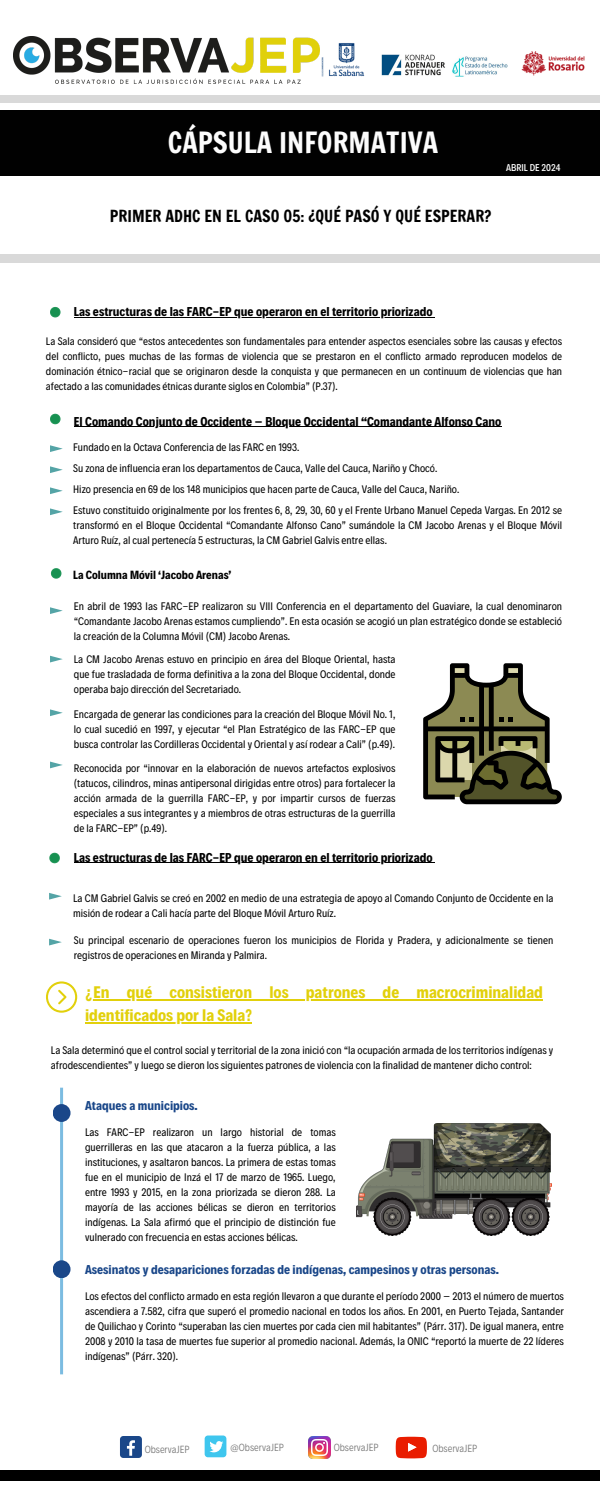
<style>
.page{position:relative;width:600px;height:1500px;background:#fff}
.page>*{position:absolute;margin:0;border:0;box-sizing:border-box;transform-origin:0 0}
.t1{font:28px "Francois One";color:#fcfcfc}
.t2{font:700 17px "Decalotype";color:#e2d00b}
.t3{font:16px "Francois One";color:#000}
.t4{font:700 13px "Decalotype";color:#000}
.t5{font:700 13px "Decalotype";color:#1a4789}
.t6{font:700 12px "Decalotype";color:#000}
.t7{font:11.1px/15px "Decalotype";color:#000;text-align:justify}
.t8{font:11px/15px "Decalotype";color:#000;text-align:justify}
.t9{font:300 10.5px "Decalotype";color:#737373}
.t10{font:500 10px "Decalotype";color:#fcfcfc}
</style>
<div class="page">
<div style="left:0;top:96px;width:600px;height:6px;background:#d9d9d9"></div>
<img style="left:13px;top:37px;width:352px;height:46px">
<img style="left:521px;top:51px;width:64px;height:25px">
<div style="left:0;top:110px;width:600px;height:66px;background:#010101"></div>
<div style="left:0;top:255px;width:600px;height:8px;background:#d9d9d9"></div>
<div style="left:0;top:1471px;width:600px;height:9px;background:#000"></div>
<div style="left:120px;top:1436px;width:22px;height:22px;background:#1a4789;border-radius:3px"></div>
<svg style="left:127px;top:1440px;width:8px;height:16px"></svg>
<div style="left:205px;top:1436px;width:21px;height:21px;background:#3fc6ee;border-radius:3px"></div>
<svg style="left:209px;top:1441px;width:14px;height:11px"></svg>
<img style="left:308px;top:1437px;width:22px;height:21px">
<svg style="left:396px;top:1437px;width:31px;height:21px"></svg>
<img style="left:382px;top:54px;width:125px;height:22px">
<svg style="left:50px;top:414px;width:11px;height:10px"></svg>
<svg style="left:50px;top:445px;width:13px;height:7px"></svg>
<svg style="left:50px;top:466px;width:13px;height:7px"></svg>
<svg style="left:50px;top:487px;width:13px;height:7px"></svg>
<svg style="left:50px;top:508px;width:13px;height:7px"></svg>
<svg style="left:50px;top:307px;width:11px;height:10px"></svg>
<svg style="left:51px;top:568px;width:10px;height:11px"></svg>
<svg style="left:50px;top:607px;width:13px;height:7px"></svg>
<svg style="left:50px;top:656px;width:13px;height:6px"></svg>
<svg style="left:50px;top:709px;width:13px;height:7px"></svg>
<svg style="left:50px;top:762px;width:13px;height:6px"></svg>
<svg style="left:423px;top:663px;width:139px;height:141px"></svg>
<svg style="left:49px;top:853px;width:11px;height:10px"></svg>
<svg style="left:49px;top:893px;width:13px;height:7px"></svg>
<svg style="left:49px;top:939px;width:13px;height:6px"></svg>
<svg style="left:46px;top:981px;width:31px;height:32px"></svg>
<hr style="left:60px;top:1088px;width:3px;height:286px;background:#7cbce1">
<div style="left:53px;top:1260px;width:18px;height:18px;background:#1a4789;border-radius:50%"></div>
<div style="left:53px;top:1104px;width:18px;height:18px;background:#1a4789;border-radius:50%"></div>
<img style="left:356px;top:1124px;width:196px;height:111px">
<hr style="left:74px;top:317px;width:359px;height:1px;background:#000">
<hr style="left:74px;top:863px;width:359px;height:1px;background:#000">
<hr style="left:74px;top:426px;width:427px;height:1px;background:#000">
<hr style="left:85px;top:999px;width:458px;height:2px;background:#e2d00b">
<hr style="left:85px;top:1022px;width:167px;height:2px;background:#e2d00b">
<h2 class="t1" style="left:168px;top:122px;width:272px">CÁPSULA INFORMATIVA</h2>
<h4 class="t3" style="left:110px;top:205px;width:383px">PRIMER ADHC EN EL CASO 05: ¿QUÉ PASÓ Y QUÉ ESPERAR?</h4>
<p class="t10" style="left:506px;top:161px;width:56px">ABRIL DE 2024</p>
<p class="t4" style="left:74px;top:303px;width:360px">Las estructuras de las FARC-EP que operaron en el territorio priorizado</p>
<p class="t8" style="left:46px;top:333px;width:518px">La Sala consideró que “estos antecedentes son fundamentales para entender aspectos esenciales sobre las causas y efectos del conflicto, pues muchas de las formas de violencia que se prestaron en el conflicto armado reproducen modelos de dominación étnico-racial que se originaron desde la conquista y que permanecen en un continuum de violencias que han afectado a las comunidades étnicas durante siglos en Colombia” (P.37).</p>
<h4 class="t4" style="left:74px;top:412px;width:429px">El Comando Conjunto de Occidente – Bloque Occidental “Comandante Alfonso Cano</h4>
<p class="t7" style="left:73px;top:439px;width:228px">Fundado en la Octava Conferencia de las FARC en 1993.</p>
<p class="t7" style="left:73px;top:460px;width:366px">Su zona de influencia eran los departamentos de Cauca, Valle del Cauca, Nariño y Chocó.</p>
<p class="t7" style="left:73px;top:481px;width:388px">Hizo presencia en 69 de los 148 municipios que hacen parte de Cauca, Valle del Cauca, Nariño.</p>
<p class="t7" style="left:73px;top:502px;width:490px">Estuvo constituido originalmente por los frentes 6, 8, 29, 30, 60 y el Frente Urbano Manuel Cepeda Vargas. En 2012 se transformó en el Bloque Occidental “Comandante Alfonso Cano” sumándole la CM Jacobo Arenas y el Bloque Móvil Arturo Ruíz, al cual pertenecía 5 estructuras, la CM Gabriel Galvis entre ellas.</p>
<p class="t6" style="left:73px;top:567px;width:160px">La Columna Móvil ‘Jacobo Arenas’</p>
<p class="t7" style="left:74px;top:598px;width:490px">En abril de 1993 las FARC-EP realizaron su VIII Conferencia en el departamento del Guaviare, la cual denominaron “Comandante Jacobo Arenas estamos cumpliendo”. En esta ocasión se acogió un plan estratégico donde se estableció la creación de la Columna Móvil (CM) Jacobo Arenas.</p>
<p class="t7" style="left:74px;top:651px;width:323px">La CM Jacobo Arenas estuvo en principio en área del Bloque Oriental, hasta que fue trasladada de forma definitiva a la zona del Bloque Occidental, donde operaba bajo dirección del Secretariado.</p>
<h4 class="t7" style="left:74px;top:706px;width:323px">Encargada de generar las condiciones para la creación del Bloque Móvil No. 1, lo cual sucedió en 1997, y ejecutar “el Plan Estratégico de las FARC-EP que busca controlar las Cordilleras Occidental y Oriental y así rodear a Cali” (p.49).</h4>
<p class="t7" style="left:74px;top:760px;width:323px">Reconocida por “innovar en la elaboración de nuevos artefactos explosivos (tatucos, cilindros, minas antipersonal dirigidas entre otros) para fortalecer la acción armada de la guerrilla FARC-EP, y por impartir cursos de fuerzas especiales a sus integrantes y a miembros de otras estructuras de la guerrilla de la FARC-EP” (p.49).</p>
<p class="t4" style="left:74px;top:849px;width:360px">Las estructuras de las FARC-EP que operaron en el territorio priorizado</p>
<p class="t7" style="left:73px;top:890px;width:482px">La CM Gabriel Galvis se creó en 2002 en medio de una estrategia de apoyo al Comando Conjunto de Occidente en la misión de rodear a Cali hacía parte del Bloque Móvil Arturo Ruíz.</p>
<p class="t7" style="left:74px;top:932px;width:481px">Su principal escenario de operaciones fueron los municipios de Florida y Pradera, y adicionalmente se tienen registros de operaciones en Miranda y Palmira.</p>
<p class="t2" style="left:85px;top:981px;width:459px">¿En qué consistieron los patrones de macrocriminalidad</p>
<p class="t2" style="left:85px;top:1004px;width:168px">identificados por la Sala?</p>
<p class="t7" style="left:51px;top:1042px;width:504px">La Sala determinó que el control social y territorial de la zona inició con “la ocupación armada de los territorios indígenas y afrodescendientes” y luego se dieron los siguientes patrones de violencia con la finalidad de mantener dicho control:</p>
<p class="t5" style="left:85px;top:1097px;width:114px">Ataques a municipios.</p>
<p class="t7" style="left:85px;top:1124px;width:252px">Las FARC-EP realizaron un largo historial de tomas guerrilleras en las que atacaron a la fuerza pública, a las instituciones, y asaltaron bancos. La primera de estas tomas fue en el municipio de Inzá el 17 de marzo de 1965. Luego, entre 1993 y 2015, en la zona priorizada se dieron 288. La mayoría de las acciones bélicas se dieron en territorios indígenas. La Sala afirmó que el principio de distinción fue vulnerado con frecuencia en estas acciones bélicas.</p>
<p class="t5" style="left:85px;top:1261px;width:415px">Asesinatos y desapariciones forzadas de indígenas, campesinos y otras personas.</p>
<p class="t7" style="left:85px;top:1287px;width:480px">Los efectos del conflicto armado en esta región llevaron a que durante el período 2000 – 2013 el número de muertos ascendiera a 7.582, cifra que superó el promedio nacional en todos los años. En 2001, en Puerto Tejada, Santander de Quilichao y Corinto “superaban las cien muertes por cada cien mil habitantes” (Párr. 317). De igual manera, entre 2008 y 2010 la tasa de muertes fue superior al promedio nacional. Además, la ONIC “reportó la muerte de 22 líderes indígenas” (Párr. 320).</p>
<h4 class="t9" style="left:145px;top:1443px;width:46px">ObservaJEP</h4>
<p class="t9" style="left:334px;top:1440px;width:46px">ObservaJEP</p>
<p class="t9" style="left:230px;top:1440px;width:55px">@ObservaJEP</p>
<p class="t9" style="left:432px;top:1441px;width:46px">ObservaJEP</p>
</div>
